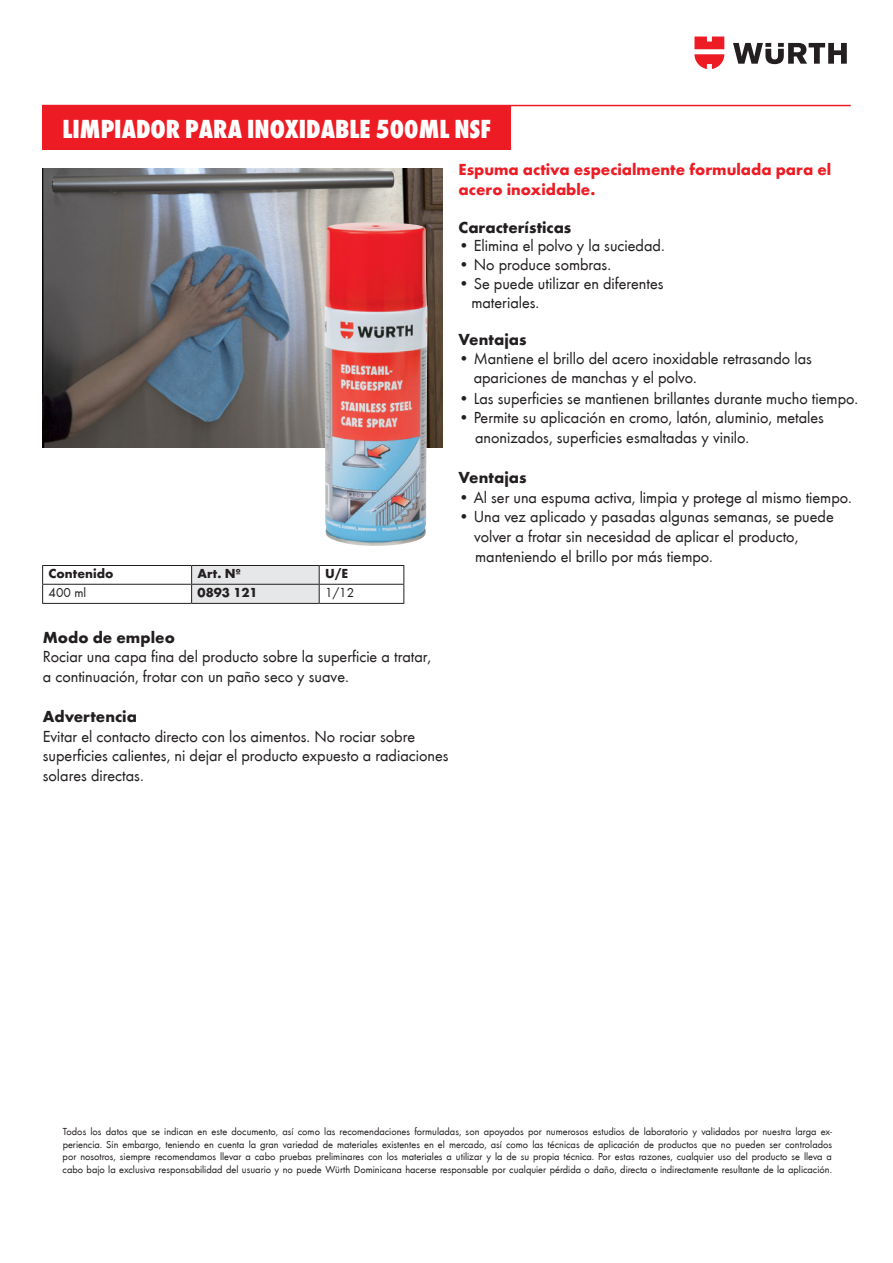
<style>
.page{position:relative;width:893px;height:1263px;background:#fff}
.page>*{position:absolute;margin:0;border:0;box-sizing:border-box;transform-origin:0 0}
.t1{font:800 condensed 27px "Wuerth";color:#fff}
.t2{font:16.5px/19.8px "Wuerth";color:#231f20}
.t3{font:700 16.5px/19.8px "Wuerth";color:#ed1c24}
.t4{font:700 16.5px "Wuerth";color:#231f20}
.t5{font:700 13.5px "Wuerth";color:#231f20}
.t6{font:13.5px "Wuerth";color:#231f20}
.t7{font:10.5px/12.6px "Wuerth";color:#231f20;text-align:justify}
</style>
<div class="page">
<svg style="left:733px;top:43px;width:114px;height:21px"></svg>
<svg style="left:694px;top:37px;width:30px;height:32px"></svg>
<div style="left:42px;top:106px;width:468px;height:44px;background:#ed1c24"></div>
<hr style="left:42px;top:105px;width:809px;height:1px;background:#ed1c24">
<hr style="left:42px;top:565px;width:150px;height:1px;background:#231f20">
<hr style="left:319px;top:565px;width:85px;height:1px;background:#231f20">
<hr style="left:42px;top:584px;width:150px;height:1px;background:#231f20">
<svg style="left:42px;top:566px;width:1px;height:37px"></svg>
<hr style="left:319px;top:584px;width:85px;height:1px;background:#231f20">
<svg style="left:191px;top:565px;width:129px;height:38px;background:#d8d8d9"></svg>
<hr style="left:42px;top:603px;width:150px;height:1px;background:#231f20">
<hr style="left:192px;top:603px;width:127px;height:1px;background:#231f20">
<hr style="left:319px;top:603px;width:85px;height:1px;background:#231f20">
<svg style="left:403px;top:566px;width:1px;height:37px"></svg>
<img style="left:42px;top:168px;width:400px;height:280px">
<img style="left:324px;top:222px;width:103px;height:324px">
<h1 class="t1" style="left:63px;top:110px;width:430px">LIMPIADOR PARA INOXIDABLE 500ML NSF</h1>
<p class="t3" style="left:459px;top:159px;width:374px">Espuma activa especialmente formulada para el acero inoxidable.</p>
<p class="t5" style="left:49px;top:563px;width:66px">Contenido</p>
<p class="t5" style="left:198px;top:563px;width:45px">Art. Nº</p>
<p class="t5" style="left:325px;top:563px;width:25px">U/E</p>
<p class="t6" style="left:49px;top:583px;width:39px">400 ml</p>
<p class="t5" style="left:198px;top:582px;width:62px">0893 121</p>
<p class="t6" style="left:325px;top:583px;width:30px">1/12</p>
<p class="t4" style="left:459px;top:215px;width:114px">Características</p>
<p class="t2" style="left:459px;top:235px;width:208px">• Elimina el polvo y la suciedad.</p>
<p class="t2" style="left:459px;top:254px;width:154px">• No produce sombras.</p>
<p class="t2" style="left:471px;top:273px;width:194px;line-height:18.8px;text-indent:-13px">• Se puede utilizar en diferentes materiales.</p>
<p class="t4" style="left:459px;top:328px;width:69px">Ventajas</p>
<p class="t2" style="left:459px;top:348px;width:355px">• Mantiene el brillo del acero inoxidable retrasando las</p>
<p class="t2" style="left:459px;top:387px;width:401px">• Las superficies se mantienen brillantes durante mucho tiempo.</p>
<p class="t2" style="left:475px;top:407px;width:350px;text-indent:-16px">• Permite su aplicación en cromo, latón, aluminio, metales anonizados, superficies esmaltadas y vinilo.</p>
<p class="t4" style="left:459px;top:465px;width:69px">Ventajas</p>
<p class="t2" style="left:459px;top:486px;width:395px">• Al ser una espuma activa, limpia y protege al mismo tiempo.</p>
<p class="t2" style="left:474px;top:506px;width:361px;text-indent:-16px">• Una vez aplicado y pasadas algunas semanas, se puede volver a frotar sin necesidad de aplicar el producto, manteniendo el brillo por más tiempo.</p>
<p class="t2" style="left:474px;top:367px;width:225px">apariciones de manchas y el polvo.</p>
<p class="t4" style="left:43px;top:625px;width:134px">Modo de empleo</p>
<p class="t2" style="left:43px;top:646px;width:390px">Rociar una capa fina del producto sobre la superficie a tratar, a continuación, frotar con un paño seco y suave.</p>
<p class="t4" style="left:43px;top:704px;width:96px">Advertencia</p>
<p class="t2" style="left:43px;top:725px;width:407px">Evitar el contacto directo con los aimentos. No rociar sobre superficies calientes, ni dejar el producto expuesto a radiaciones solares directas.</p>
<p class="t7" style="left:63px;top:1125px;width:771px">Todos los datos que se indican en este documento, así como las recomendaciones formuladas, son apoyados por numerosos estudios de laboratorio y validados por nuestra larga ex&shy;periencia. Sin embargo, teniendo en cuenta la gran variedad de materiales existentes en el mercado, así como las técnicas de aplicación de productos que no pueden ser controlados por nosotros, siempre recomendamos llevar a cabo pruebas preliminares con los materiales a utilizar y la de su propia técnica. Por estas razones, cualquier uso del producto se lleva a cabo bajo la exclusiva responsabilidad del usuario y no puede Würth Dominicana hacerse responsable por cualquier pérdida o daño, directa o indirectamente resultante de la aplicación.</p>
</div>
